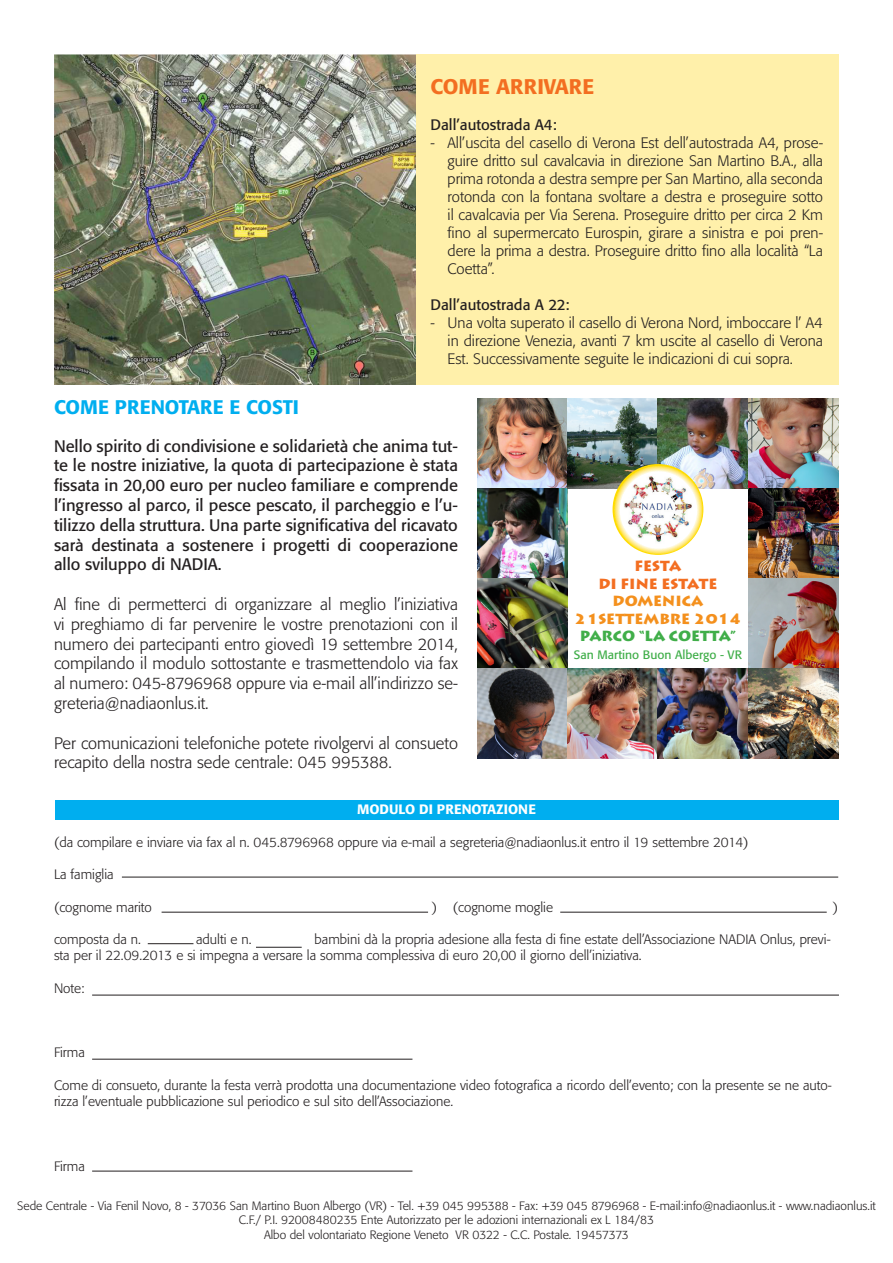
<style>
.page{position:relative;width:893px;height:1263px;background:#fff}
.page>*{position:absolute;margin:0;border:0;box-sizing:border-box;transform-origin:0 0}
.t1{font:500 21px "Formata";color:#f36e21}
.t2{font:500 19.5px "Formata";color:#00aeef}
.t3{font:300 16.5px/19.8px "Formata";color:#231f20;text-align:justify}
.t4{font:16.5px/19.8px "Formata";color:#231f20;text-align:justify}
.t5{font:300 15px/18px "Formata";color:#231f20;text-align:justify}
.t6{font:15px "Formata";color:#231f20}
.t7{font:900 14.55px "Lithos Pro";color:#f4901d}
.t8{font:900 14.55px "Lithos Pro";color:#f36e21}
.t9{font:900 14.55px "Lithos Pro";letter-spacing:-.005em;color:#40ae49}
.t10{font:300 13.5px/16.2px "Formata";color:#231f20}
.t11{font:500 13.5px "Formata";color:#fff}
.t12{font:12.15px "Formata";color:#40ae49}
.t13{font:300 12px "Formata";color:#231f20}
</style>
<div class="page">
<div style="left:55px;top:800px;width:783px;height:19px;background:#00aeef"></div>
<div style="left:54px;top:54px;width:785px;height:331px;background:#fff0aa"></div>
<img style="left:54px;top:54px;width:361px;height:331px">
<hr style="left:122px;top:877px;width:716px;height:1px;background:#231f20">
<hr style="left:162px;top:912px;width:266px;height:1px;background:#231f20">
<hr style="left:560px;top:912px;width:267px;height:1px;background:#231f20">
<hr style="left:148px;top:943px;width:45px;height:1px;background:#231f20">
<hr style="left:256px;top:947px;width:46px;height:1px;background:#231f20">
<hr style="left:92px;top:995px;width:747px;height:1px;background:#231f20">
<hr style="left:92px;top:1059px;width:320px;height:1px;background:#231f20">
<hr style="left:92px;top:1171px;width:320px;height:1px;background:#231f20">
<img style="left:478px;top:398px;width:90px;height:361px">
<img style="left:568px;top:398px;width:270px;height:90px">
<img style="left:568px;top:669px;width:180px;height:90px">
<img style="left:748px;top:488px;width:90px;height:271px">
<svg style="left:613px;top:464px;width:90px;height:91px"></svg>
<img style="left:624px;top:475px;width:68px;height:69px">
<p class="t1" style="left:431px;top:73px;width:165px">COME ARRIVARE</p>
<p class="t6" style="left:431px;top:115px;width:128px">Dall’autostrada A4:</p>
<p class="t5" style="left:448px;top:134px;width:377px;text-indent:-17px">- All’uscita del casello di Verona Est dell’autostrada A4, prose&shy;guire dritto sul cavalcavia in direzione San Martino B.A., alla prima rotonda a destra sempre per San Martino, alla seconda rotonda con la fontana svoltare a destra e proseguire sotto il cavalcavia per Via Serena. Proseguire dritto per circa 2 Km fino al supermercato Eurospin, girare a sinistra e poi pren&shy;dere la prima a destra. Proseguire dritto fino alla località “La Coetta”.</p>
<p class="t6" style="left:431px;top:295px;width:141px">Dall’autostrada A 22:</p>
<p class="t5" style="left:448px;top:314px;width:377px;text-indent:-17px">- Una volta superato il casello di Verona Nord, imboccare l’ A4 in direzione Venezia, avanti 7 km uscite al casello di Verona Est. Successivamente seguite le indicazioni di cui sopra.</p>
<p class="t2" style="left:54px;top:395px;width:247px">COME PRENOTARE E COSTI</p>
<p class="t4" style="left:54px;top:436px;width:405px">Nello spirito di condivisione e solidarietà che anima tut&shy;te le nostre iniziative, la quota di partecipazione è stata fissata in 20,00 euro per nucleo familiare e comprende l’ingresso al parco, il pesce pescato, il parcheggio e l’u&shy;tilizzo della struttura. Una parte significativa del ricavato sarà destinata a sostenere i progetti di cooperazione allo sviluppo di NADIA.</p>
<p class="t3" style="left:54px;top:594px;width:405px">Al fine di permetterci di organizzare al meglio l’iniziativa vi preghiamo di far pervenire le vostre prenotazioni con il numero dei partecipanti entro giovedì 19 settembre 2014, compilando il modulo sottostante e trasmettendolo via fax al numero: 045-8796968 oppure via e-mail all’indirizzo se&shy;greteria@nadiaonlus.it.</p>
<p class="t3" style="left:54px;top:733px;width:405px">Per comunicazioni telefoniche potete rivolgervi al consueto recapito della nostra sede centrale: 045 995388.</p>
<p class="t8" style="left:634px;top:557px;width:48px">FESTA</p>
<p class="t8" style="left:598px;top:574px;width:121px">DI FINE ESTATE</p>
<p class="t7" style="left:613px;top:592px;width:92px">DOMENICA</p>
<p class="t7" style="left:575px;top:609px;width:168px">21SETTEMBRE 2014</p>
<p class="t9" style="left:580px;top:627px;width:158px">PARCO “LA COETTA”</p>
<p class="t12" style="left:574px;top:648px;width:170px">San Martino Buon Albergo - VR</p>
<p class="t11" style="left:357px;top:801px;width:180px">MODULO DI PRENOTAZIONE</p>
<p class="t10" style="left:54px;top:834px;width:696px">(da compilare e inviare via fax al n. 045.8796968 oppure via e-mail a segreteria@nadiaonlus.it entro il 19 settembre 2014)</p>
<p class="t10" style="left:54px;top:866px;width:61px">La famiglia</p>
<p class="t10" style="left:54px;top:899px;width:99px">(cognome marito</p>
<p class="t10" style="left:432px;top:899px;width:123px">) (cognome moglie</p>
<p class="t10" style="left:833px;top:899px;width:7px">)</p>
<p class="t10" style="left:54px;top:931px;width:88px">composta da n.</p>
<p class="t10" style="left:196px;top:931px;width:57px">adulti e n.</p>
<p class="t10" style="left:54px;top:931px;width:778px;text-indent:261px">bambini dà la propria adesione alla festa di fine estate dell’Associazione NADIA Onlus, previ&shy;sta per il 22.09.2013 e si impegna a versare la somma complessiva di euro 20,00 il giorno dell’iniziativa.</p>
<p class="t10" style="left:54px;top:980px;width:32px">Note:</p>
<p class="t10" style="left:54px;top:1045px;width:32px">Firma</p>
<p class="t10" style="left:54px;top:1077px;width:779px">Come di consueto, durante la festa verrà prodotta una documentazione video fotografica a ricordo dell’evento; con la presente se ne auto&shy;rizza l’eventuale pubblicazione sul periodico e sul sito dell’Associazione.</p>
<p class="t10" style="left:54px;top:1158px;width:32px">Firma</p>
<p class="t13" style="left:17px;top:1198px;width:860px">Sede Centrale - Via Fenil Novo, 8 - 37036 San Martino Buon Albergo (VR) - Tel. +39 045 995388 - Fax: +39 045 8796968 - E-mail:info@nadiaonlus.it - www.nadiaonlus.it</p>
<p class="t13" style="left:239px;top:1213px;width:417px">C.F./ P.I. 92008480235 Ente Autorizzato per le adozioni internazionali ex L 184/83</p>
<p class="t13" style="left:264px;top:1227px;width:366px">Albo del volontariato Regione Veneto VR 0322 - C.C. Postale. 19457373</p>
</div>
